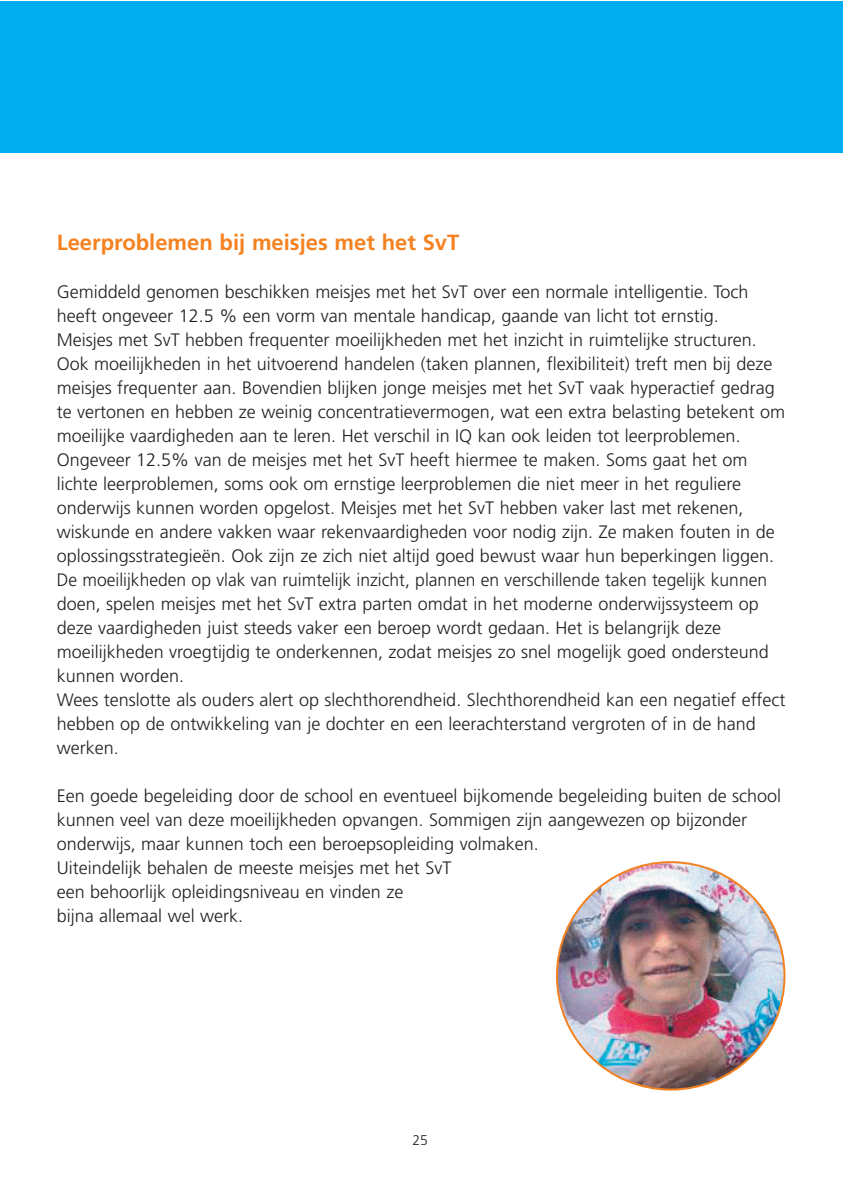
<style>
.page{position:relative;width:851px;height:1191px;background:#fff}
.page>*{position:absolute;margin:0;border:0;box-sizing:border-box;transform-origin:0 0}
.t1{font:700 22px "Frutiger";color:#f58220}
.t2{font:300 18px/24px "Frutiger";color:#231f20}
.t3{font:300 14px "Frutiger";color:#231f20}
</style>
<div class="page">
<div style="left:0;top:1px;width:842px;height:151px;background:#00aeef"></div>
<img style="left:556px;top:861px;width:229px;height:229px">
<p class="t1" style="left:57px;top:233px;width:404px">Leerproblemen bij meisjes met het SvT</p>
<p class="t2" style="left:57px;top:281px;width:730px">Gemiddeld genomen beschikken meisjes met het SvT over een normale intelligentie. Toch heeft ongeveer 12.5 % een vorm van mentale handicap, gaande van licht tot ernstig.<br>Meisjes met SvT hebben frequenter moeilijkheden met het inzicht in ruimtelijke structuren.<br>Ook moeilijkheden in het uitvoerend handelen (taken plannen, flexibiliteit) treft men bij deze meisjes frequenter aan. Bovendien blijken jonge meisjes met het SvT vaak hyperactief gedrag te vertonen en hebben ze weinig concentratievermogen, wat een extra belasting betekent om moeilijke vaardigheden aan te leren. Het verschil in IQ kan ook leiden tot leerproblemen.<br>Ongeveer 12.5% van de meisjes met het SvT heeft hiermee te maken. Soms gaat het om lichte leerproblemen, soms ook om ernstige leerproblemen die niet meer in het reguliere onderwijs kunnen worden opgelost. Meisjes met het SvT hebben vaker last met rekenen, wiskunde en andere vakken waar rekenvaardigheden voor nodig zijn. Ze maken fouten in de oplossingsstrategieën. Ook zijn ze zich niet altijd goed bewust waar hun beperkingen liggen.<br>De moeilijkheden op vlak van ruimtelijk inzicht, plannen en verschillende taken tegelijk kunnen doen, spelen meisjes met het SvT extra parten omdat in het moderne onderwijssysteem op deze vaardigheden juist steeds vaker een beroep wordt gedaan. Het is belangrijk deze moeilijkheden vroegtijdig te onderkennen, zodat meisjes zo snel mogelijk goed ondersteund kunnen worden.<br>Wees tenslotte als ouders alert op slechthorendheid. Slechthorendheid kan een negatief effect hebben op de ontwikkeling van je dochter en een leerachterstand vergroten of in de hand werken.</p>
<p class="t2" style="left:57px;top:785px;width:726px">Een goede begeleiding door de school en eventueel bijkomende begeleiding buiten de school kunnen veel van deze moeilijkheden opvangen. Sommigen zijn aangewezen op bijzonder onderwijs, maar kunnen toch een beroepsopleiding volmaken.<br>Uiteindelijk behalen de meeste meisjes met het SvT<br>een behoorlijk opleidingsniveau en vinden ze<br>bijna allemaal wel werk.</p>
<p class="t3" style="left:412px;top:1134px;width:17px">25</p>
</div>
